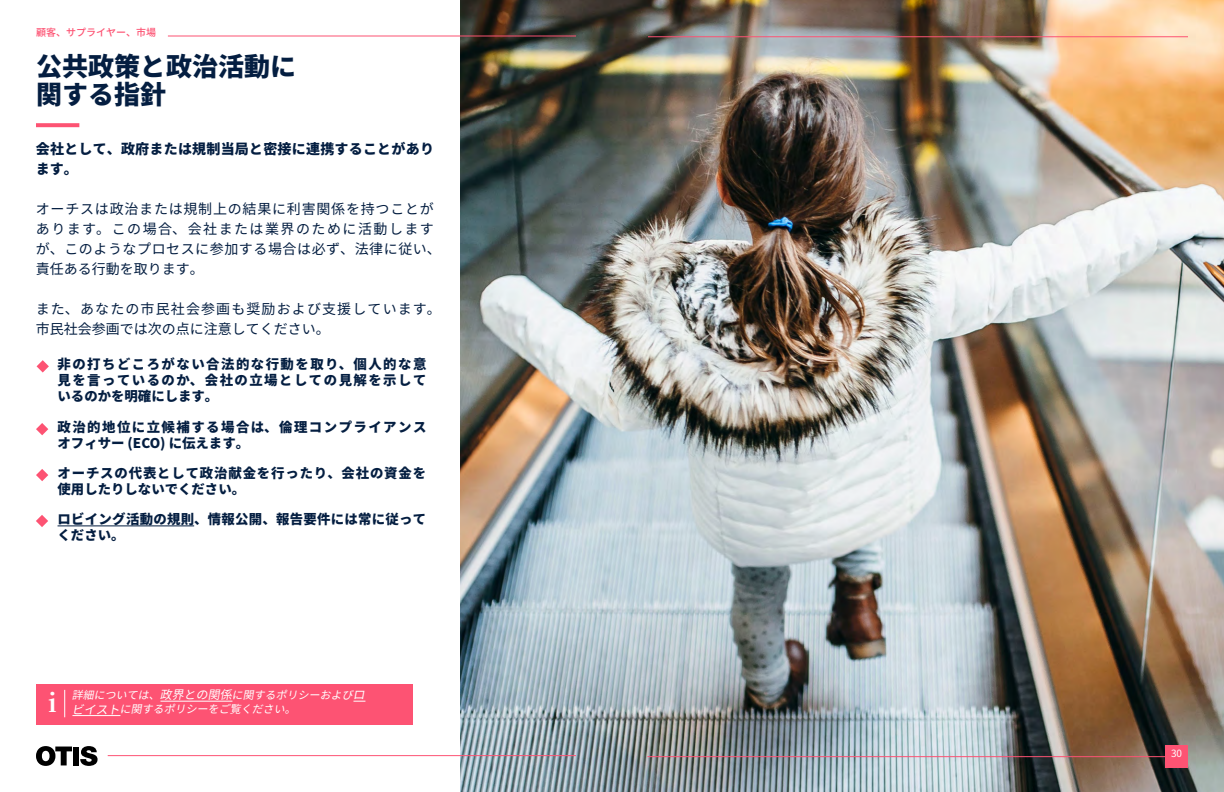
<style>
.page{position:relative;width:1224px;height:792px;background:#fff}
.page>*{position:absolute;margin:0;border:0;box-sizing:border-box;transform-origin:0 0}
.t1{font:900 26px/28px "Noto Sans CJ Kjp";color:#041e41}
.t2{font:700 25px "Noto Serif CJ Kjp";color:#fff}
.t3{font:14px/20px "Noto Sans CJ Kjp";letter-spacing:.055em;color:#041e41}
.t4{font:14px/20px "Noto Sans CJ Kjp";letter-spacing:.08em;color:#041e41}
.t5{font:900 14px/20px "Noto Sans CJ Kjp";letter-spacing:.015em;color:#041e41}
.t6{font:900 13.4px/16px "Noto Sans CJ Kjp";letter-spacing:.065em;color:#041e41;text-align:justify}
.t7{font:900 13.4px/16px "Noto Sans CJ Kjp";letter-spacing:.11em;color:#041e41}
.t8{font:900 13.4px/16px "Noto Sans CJ Kjp";letter-spacing:.02em;color:#041e41}
.t9{font:italic 11px/14.4px "Noto Sans CJ Kjp";color:#fff}
.t10{font:500 10px "Noto Sans CJ Kjp";color:#fd5373}
.t11{font:10px "Noto Sans CJ Kjp";color:#fff}
.s1{font-size:12px}
</style>
<div class="page">
<img style="left:460px;top:0;width:764px;height:792px">
<hr style="left:648px;top:36px;width:540px;height:1px;background:#fd5373">
<hr style="left:108px;top:755px;width:468px;height:1px;background:#fd5373">
<hr style="left:647px;top:756px;width:541px;height:1px;background:#fd5373">
<div style="left:1165px;top:745px;width:23px;height:23px;background:#fd5373"></div>
<hr style="left:58px;top:526px;width:136px;height:1px;background:#041e41">
<svg style="left:37px;top:360px;width:12px;height:13px"></svg>
<svg style="left:36px;top:423px;width:12px;height:12px"></svg>
<svg style="left:36px;top:469px;width:12px;height:12px"></svg>
<svg style="left:36px;top:515px;width:12px;height:12px"></svg>
<svg style="left:36px;top:123px;width:43px;height:4px"></svg>
<div style="left:37px;top:685px;width:376px;height:40px;background:#fd5373"></div>
<hr style="left:160px;top:701px;width:72px;height:1px;background:#fff">
<svg style="left:353px;top:701px;width:12px;height:1px"></svg>
<hr style="left:72px;top:715px;width:48px;height:1px;background:#fff">
<svg style="left:64px;top:690px;width:1px;height:27px"></svg>
<svg style="left:36px;top:746px;width:36px;height:20px"></svg>
<div style="left:73px;top:747px;width:6px;height:18px;background:#000"></div>
<svg style="left:80px;top:746px;width:18px;height:20px"></svg>
<hr style="left:168px;top:36px;width:408px;height:1px;background:#fd5373">
<p class="t10" style="left:36px;top:27px;width:121px">顧客、サプライヤー、市場</p>
<h1 class="t1" style="left:36px;top:53px;width:261px">公共政策と政治活動に関する指針</h1>
<p class="t5" style="left:36px;top:140px;width:400px">会社として、政府または規制当局と密接に連携することがあります。</p>
<p class="t3" style="left:36px;top:200px;width:407px">オーチスは政治または規制上の結果に利害関係を持つことがあります。この場合、会社または業界のために活動しますが、このようなプロセスに参加する場合は必ず、法律に従い、責任ある行動を取ります。</p>
<p class="t4" style="left:36px;top:300px;width:407px">また、あなたの市民社会参画も奨励および支援しています。市民社会参画では次の点に注意してください。</p>
<p class="t6" style="left:58px;top:357px;width:370px">非の打ちどころがない合法的な行動を取り、個人的な意見を言っているのか、会社の立場としての見解を示しているのかを明確にします。</p>
<p class="t7" style="left:58px;top:419px;width:370px">政治的地位に立候補する場合は、倫理コンプライアンスオフィサー (ECO) に伝えます。</p>
<p class="t6" style="left:58px;top:465px;width:370px">オーチスの代表として政治献金を行ったり、会社の資金を使用したりしないでください。</p>
<p class="t8" style="left:58px;top:511px;width:370px">ロビイング活動の規則、情報公開、報告要件には常に従ってください。</p>
<h2 class="t2" style="left:48px;top:689px;width:10px">i</h2>
<p class="t9" style="left:72px;top:688px;width:301px">詳細については、<span class="s1">政界との関係</span>に関するポリシーおよび<span class="s1">ロビイスト</span>に関するポリシーをご覧ください。</p>
<p class="t11" style="left:1171px;top:748px;width:13px">30</p>
</div>
